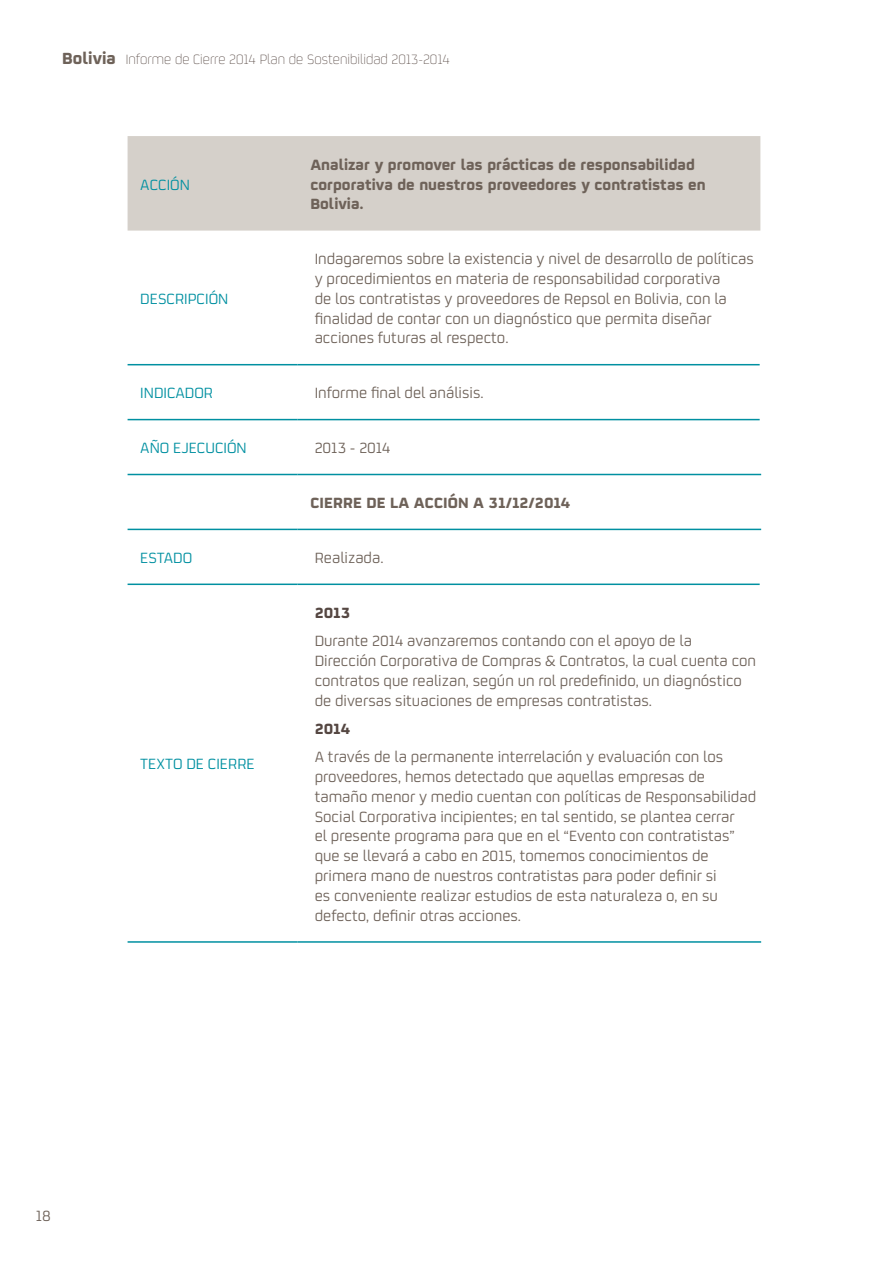
<style>
.page{position:relative;width:893px;height:1263px;background:#fff}
.page>*{position:absolute;margin:0;border:0;box-sizing:border-box;transform-origin:0 0}
.t1{font:16.5px/19.8px "Repsol";color:#6e6259}
.t2{font:700 16.5px/19.8px "Repsol";color:#6e6259}
.t3{font:16.5px "Repsol";color:#0090a1}
.t4{font:700 16.5px "Repsol";color:#554742}
.t5{font:300 15px "Repsol";color:#554742}
.s1{font-weight:700;font-size:18px;color:#6e6259}
</style>
<div class="page">
<div style="left:128px;top:136px;width:632px;height:95px;background:#d5d0ca"></div>
<hr style="left:298px;top:364px;width:462px;height:1px;background:#0090a1">
<hr style="left:298px;top:419px;width:462px;height:1px;background:#0090a1">
<hr style="left:298px;top:529px;width:463px;height:1px;background:#0090a1">
<hr style="left:298px;top:583px;width:462px;height:2px;background:#0090a1">
<hr style="left:128px;top:364px;width:170px;height:1px;background:#0090a1">
<hr style="left:128px;top:419px;width:170px;height:1px;background:#0090a1">
<hr style="left:128px;top:474px;width:170px;height:1px;background:#0090a1">
<hr style="left:298px;top:474px;width:463px;height:1px;background:#0090a1">
<hr style="left:128px;top:529px;width:170px;height:1px;background:#0090a1">
<hr style="left:128px;top:583px;width:170px;height:2px;background:#0090a1">
<hr style="left:128px;top:941px;width:170px;height:2px;background:#0090a1">
<hr style="left:298px;top:941px;width:463px;height:2px;background:#0090a1">
<p class="t5" style="left:62px;top:49px;width:389px"><span class="s1">Bolivia</span> Informe de Cierre 2014 Plan de Sostenibilidad 2013-2014</p>
<p class="t3" style="left:140px;top:173px;width:51px">ACCIÓN</p>
<p class="t3" style="left:140px;top:287px;width:90px">DESCRIPCIÓN</p>
<p class="t2" style="left:310px;top:152px;width:397px">Analizar y promover las prácticas de responsabilidad corporativa de nuestros proveedores y contratistas en<br>Bolivia.</p>
<p class="t1" style="left:315px;top:248px;width:441px">Indagaremos sobre la existencia y nivel de desarrollo de políticas y procedimientos en materia de responsabilidad corporativa<br>de los contratistas y proveedores de Repsol en Bolivia, con la finalidad de contar con un diagnóstico que permita diseñar acciones futuras al respecto.</p>
<p class="t3" style="left:140px;top:382px;width:74px">INDICADOR</p>
<p class="t1" style="left:315px;top:382px;width:170px">Informe final del análisis.</p>
<p class="t3" style="left:140px;top:437px;width:108px">AÑO EJECUCIÓN</p>
<p class="t1" style="left:315px;top:437px;width:77px">2013 - 2014</p>
<p class="t2" style="left:310px;top:491px;width:262px">CIERRE DE LA ACCIÓN A 31/12/2014</p>
<p class="t3" style="left:140px;top:546px;width:53px">ESTADO</p>
<p class="t1" style="left:315px;top:547px;width:70px">Realizada.</p>
<p class="t3" style="left:140px;top:753px;width:116px">TEXTO DE CIERRE</p>
<p class="t4" style="left:315px;top:599px;width:37px">2013</p>
<p class="t1" style="left:315px;top:630px;width:443px">Durante 2014 avanzaremos contando con el apoyo de la Dirección Corporativa de Compras &amp; Contratos, la cual cuenta con contratos que realizan, según un rol predefinido, un diagnóstico de diversas situaciones de empresas contratistas.</p>
<p class="t4" style="left:315px;top:715px;width:37px">2014</p>
<p class="t1" style="left:315px;top:746px;width:443px">A través de la permanente interrelación y evaluación con los proveedores, hemos detectado que aquellas empresas de tamaño menor y medio cuentan con políticas de Responsabilidad Social Corporativa incipientes; en tal sentido, se plantea cerrar<br>el presente programa para que en el “Evento con contratistas” que se llevará a cabo en 2015, tomemos conocimientos de primera mano de nuestros contratistas para poder definir si<br>es conveniente realizar estudios de esta naturaleza o, en su defecto, definir otras acciones.</p>
<p class="t1" style="left:36px;top:1205px;width:17px">18</p>
</div>
